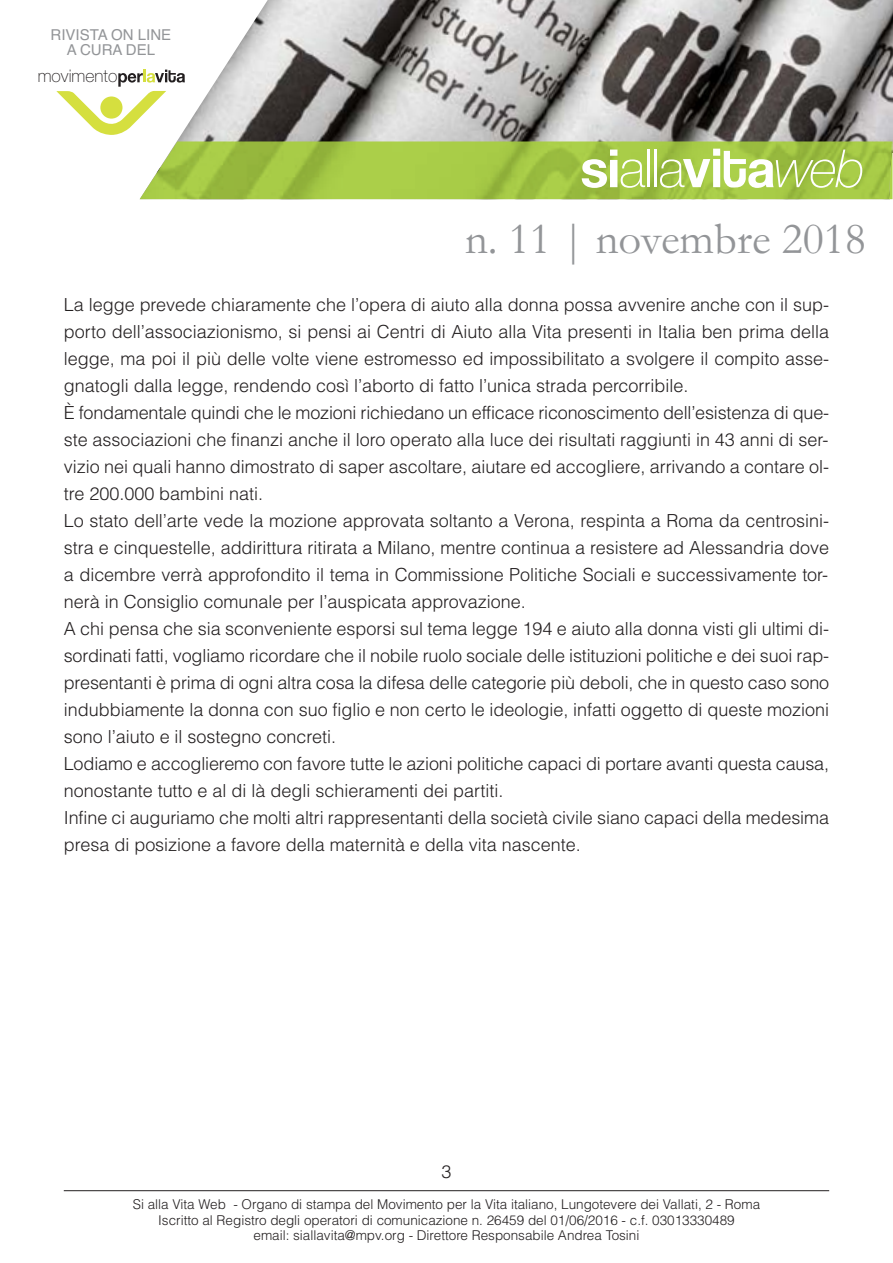
<style>
.page{position:relative;width:893px;height:1263px;background:#fff}
.page>*{position:absolute;margin:0;border:0;box-sizing:border-box;transform-origin:0 0}
.t1{font:100 52.65px "Helvetica Neue";color:#fff}
.t2{font:italic 100 52.65px "Helvetica Neue";color:#fff}
.t3{font:44.85px "Garamond";color:#939598}
.t4{font:300 18px/27px "Helvetica";color:#231f20}
.t5{font:100 17.4px "Helvetica Neue";color:#231f20}
.t6{font:15px/15px "Helvetica";color:#939598;text-align:center}
.t7{font:300 13.5px/15.8px "Helvetica";color:#231f20;text-align:center}
.s1{font-weight:700}
</style>
<div class="page">
<img style="left:143px;top:0;width:750px;height:199px">
<img style="left:140px;top:141px;width:752px;height:58px">
<svg style="left:683px;top:149px;width:91px;height:39px"></svg>
<hr style="left:64px;top:1190px;width:765px;height:1px;background:#231f20">
<svg style="left:56px;top:70px;width:129px;height:65px"></svg>
<p class="t6" style="left:51px;top:27px;width:122px">RIVISTA ON LINE<br>A CURA DEL</p>
<p class="t5" style="left:38px;top:70px;width:81px">movimento</p>
<p class="t1" style="left:580px;top:150px;width:106px"><span class="s1">si</span>alla</p>
<p class="t2" style="left:774px;top:150px;width:92px">web</p>
<p class="t3" style="left:465px;top:211px;width:402px">n. 11 | novembre 2018</p>
<p class="t4" style="left:64px;top:291px;width:767px">La legge prevede chiaramente che l’opera di aiuto alla donna possa avvenire anche con il sup&shy;porto dell’associazionismo, si pensi ai Centri di Aiuto alla Vita presenti in Italia ben prima della legge, ma poi il più delle volte viene estromesso ed impossibilitato a svolgere il compito asse&shy;gnatogli dalla legge, rendendo così l’aborto di fatto l’unica strada percorribile.<br>È fondamentale quindi che le mozioni richiedano un efficace riconoscimento dell’esistenza di que&shy;ste associazioni che finanzi anche il loro operato alla luce dei risultati raggiunti in 43 anni di ser&shy;vizio nei quali hanno dimostrato di saper ascoltare, aiutare ed accogliere, arrivando a contare ol&shy;tre 200.000 bambini nati.<br>Lo stato dell’arte vede la mozione approvata soltanto a Verona, respinta a Roma da centrosini&shy;stra e cinquestelle, addirittura ritirata a Milano, mentre continua a resistere ad Alessandria dove a dicembre verrà approfondito il tema in Commissione Politiche Sociali e successivamente tor&shy;nerà in Consiglio comunale per l’auspicata approvazione.<br>A chi pensa che sia sconveniente esporsi sul tema legge 194 e aiuto alla donna visti gli ultimi di&shy;sordinati fatti, vogliamo ricordare che il nobile ruolo sociale delle istituzioni politiche e dei suoi rap&shy;presentanti è prima di ogni altra cosa la difesa delle categorie più deboli, che in questo caso sono indubbiamente la donna con suo figlio e non certo le ideologie, infatti oggetto di queste mozioni sono l’aiuto e il sostegno concreti.<br>Lodiamo e accoglieremo con favore tutte le azioni politiche capaci di portare avanti questa causa, nonostante tutto e al di là degli schieramenti dei partiti.<br>Infine ci auguriamo che molti altri rappresentanti della società civile siano capaci della medesima presa di posizione a favore della maternità e della vita nascente.</p>
<p class="t4" style="left:441px;top:1158px;width:12px">3</p>
<p class="t7" style="left:133px;top:1196px;width:629px">Si alla Vita Web - Organo di stampa del Movimento per la Vita italiano, Lungotevere dei Vallati, 2 - Roma<br>Iscritto al Registro degli operatori di comunicazione n. 26459 del 01/06/2016 - c.f. 03013330489<br>email: siallavita@mpv.org - Direttore Responsabile Andrea Tosini</p>
</div>
